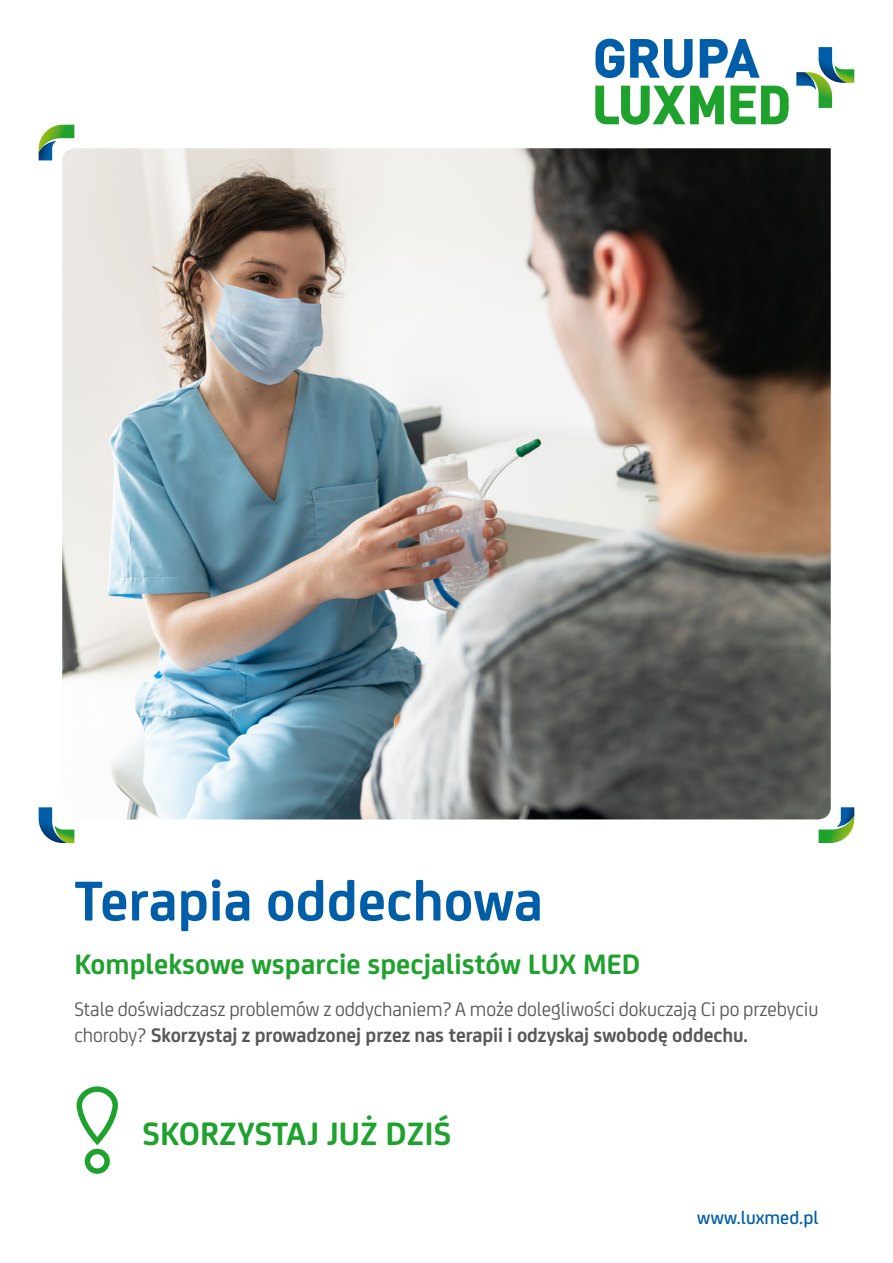
<style>
.page{position:relative;width:893px;height:1263px;background:#fff}
.page>*{position:absolute;margin:0;border:0;box-sizing:border-box;transform-origin:0 0}
.t1{font:700 60px "FS Joey";color:#005ea8}
.t2{font:700 34.5px "FS Joey";color:#1fa12e}
.t3{font:700 30px "FS Joey";color:#1fa12e}
.t4{font:21px/25.2px "FS Joey";letter-spacing:-.005em;color:#58585a}
.t5{font:500 19.5px "FS Joey";color:#005ea8}
.s1{font-weight:700}
</style>
<div class="page">
<svg style="left:595px;top:39px;width:29px;height:39px"></svg>
<svg style="left:630px;top:39px;width:63px;height:39px"></svg>
<svg style="left:700px;top:39px;width:60px;height:39px"></svg>
<svg style="left:595px;top:86px;width:129px;height:39px"></svg>
<svg style="left:730px;top:86px;width:59px;height:38px"></svg>
<svg style="left:796px;top:47px;width:58px;height:61px"></svg>
<svg style="left:39px;top:125px;width:35px;height:35px"></svg>
<div style="left:76px;top:1086px;width:42px;height:58px;border:5px solid #1fa12e;border-radius:17px"></div>
<div style="left:85px;top:1149px;width:25px;height:25px;border:5px solid #1fa12e;border-radius:50%"></div>
<svg style="left:819px;top:807px;width:35px;height:36px"></svg>
<svg style="left:39px;top:807px;width:35px;height:36px"></svg>
<img style="left:62px;top:148px;width:769px;height:671px">
<h1 class="t1" style="left:74px;top:856px;width:470px">Terapia oddechowa</h1>
<h3 class="t3" style="left:74px;top:942px;width:567px">Kompleksowe wsparcie specjalistów LUX MED</h3>
<p class="t4" style="left:74px;top:995px;width:746px">Stale doświadczasz problemów z oddychaniem? A może dolegliwości dokuczają Ci po przebyciu choroby? <span class="s1">Skorzystaj z prowadzonej przez nas terapii i odzyskaj swobodę oddechu.</span></p>
<h2 class="t2" style="left:142px;top:1107px;width:310px">SKORZYSTAJ JUŻ DZIŚ</h2>
<p class="t5" style="left:697px;top:1203px;width:123px">www.luxmed.pl</p>
</div>
